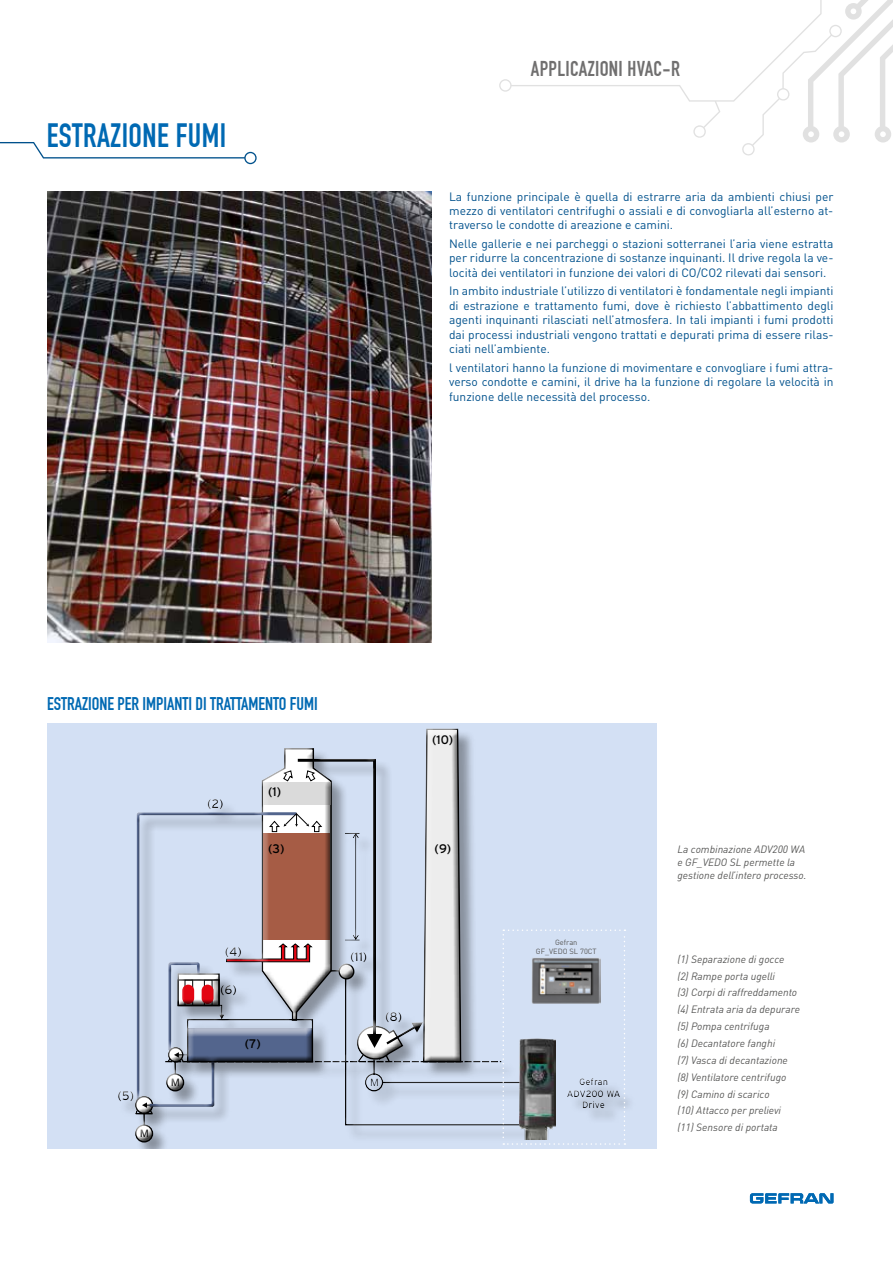
<style>
.page{position:relative;width:893px;height:1263px;background:#fff}
.page>*{position:absolute;margin:0;border:0;box-sizing:border-box;transform-origin:0 0}
.t1{font:33px "DIN Engschrift";letter-spacing:.015em;color:#0069b3;scale:.96 1}
.t2{font:21px "DIN Engschrift";letter-spacing:.015em;color:#706f6f}
.t3{font:18px "DIN Engschrift";color:#0069b3}
.t4{font:12.45px "Interstate";color:#000}
.t5{font:12px/14.4px "DINOT";color:#00518c;text-align:justify}
.t6{font:italic 10.5px/16.8px "DINOT";color:#575756}
.t7{font:10.35px "Arial";color:#000}
.t8{font:9.3px/11.2px "Interstate";color:#000;text-align:center}
.t9{font:7.5px/9px "DINOT";color:#575756;text-align:center}
</style>
<div class="page">
<svg style="left:499px;top:0;width:394px;height:156px"></svg>
<svg style="left:750px;top:1193px;width:83px;height:10px"></svg>
<svg style="left:0;top:142px;width:257px;height:22px"></svg>
<img style="left:47px;top:191px;width:384px;height:451px">
<div style="left:47px;top:723px;width:609px;height:425px;background:#d3e0f4"></div>
<svg style="left:134px;top:728px;width:491px;height:417px"></svg>
<h1 class="t1" style="left:47px;top:116px;width:189px">ESTRAZIONE FUMI</h1>
<h2 class="t2" style="left:531px;top:56px;width:151px">APPLICAZIONI HVAC-R</h2>
<p class="t5" style="left:449px;top:189px;width:386px">La funzione principale è quella di estrarre aria da ambienti chiusi per mezzo di ventilatori centrifughi o assiali e di convogliarla all’esterno at&shy;traverso le condotte di areazione e camini.</p>
<p class="t5" style="left:449px;top:236px;width:386px">Nelle gallerie e nei parcheggi o stazioni sotterranei l’aria viene estratta per ridurre la concentrazione di sostanze inquinanti. Il drive regola la ve&shy;locità dei ventilatori in funzione dei valori di CO/CO2 rilevati dai sensori.</p>
<p class="t5" style="left:449px;top:284px;width:386px">In ambito industriale l’utilizzo di ventilatori è fondamentale negli impianti di estrazione e trattamento fumi, dove è richiesto l’abbattimento degli agenti inquinanti rilasciati nell’atmosfera. In tali impianti i fumi prodotti dai processi industriali vengono trattati e depurati prima di essere rilas&shy;ciati nell’ambiente.</p>
<p class="t5" style="left:449px;top:360px;width:386px">l ventilatori hanno la funzione di movimentare e convogliare i fumi attra&shy;verso condotte e camini, il drive ha la funzione di regolare la velocità in funzione delle necessità del processo.</p>
<h3 class="t3" style="left:47px;top:693px;width:272px">ESTRAZIONE PER IMPIANTI DI TRATTAMENTO FUMI</h3>
<p class="t4" style="left:207px;top:799px;width:18px">(2)</p>
<p class="t4" style="left:268px;top:787px;width:15px">(1)</p>
<p class="t4" style="left:268px;top:844px;width:18px">(3)</p>
<p class="t4" style="left:432px;top:735px;width:23px">(10)</p>
<p class="t4" style="left:435px;top:844px;width:18px">(9)</p>
<p class="t6" style="left:677px;top:843px;width:131px;line-height:12.6px">La combinazione ADV200 WA e GF_VEDO SL permette la gestione dell’intero processo.</p>
<p class="t4" style="left:118px;top:1091px;width:18px">(5)</p>
<p class="t7" style="left:140px;top:1127px;width:10px">M</p>
<p class="t4" style="left:225px;top:947px;width:19px">(4)</p>
<p class="t4" style="left:220px;top:985px;width:18px">(6)</p>
<p class="t4" style="left:245px;top:1039px;width:18px">(7)</p>
<p class="t4" style="left:350px;top:952px;width:19px">(11)</p>
<p class="t4" style="left:385px;top:1012px;width:19px">(8)</p>
<p class="t9" style="left:536px;top:937px;width:62px">Gefran<br>GF_VEDO SL 70CT</p>
<p class="t7" style="left:171px;top:1076px;width:10px">M</p>
<p class="t8" style="left:567px;top:1077px;width:55px">Gefran<br>ADV200 WA<br>Drive</p>
<p class="t7" style="left:370px;top:1076px;width:10px">M</p>
<p class="t6" style="left:677px;top:950px;width:124px">(1) Separazione di gocce<br>(2) Rampe porta ugelli<br>(3) Corpi di raffreddamento (4) Entrata aria da depurare (5) Pompa centrifuga<br>(6) Decantatore fanghi<br>(7) Vasca di decantazione (8) Ventilatore centrifugo (9) Camino di scarico<br>(10) Attacco per prelievi (11) Sensore di portata</p>
</div>
